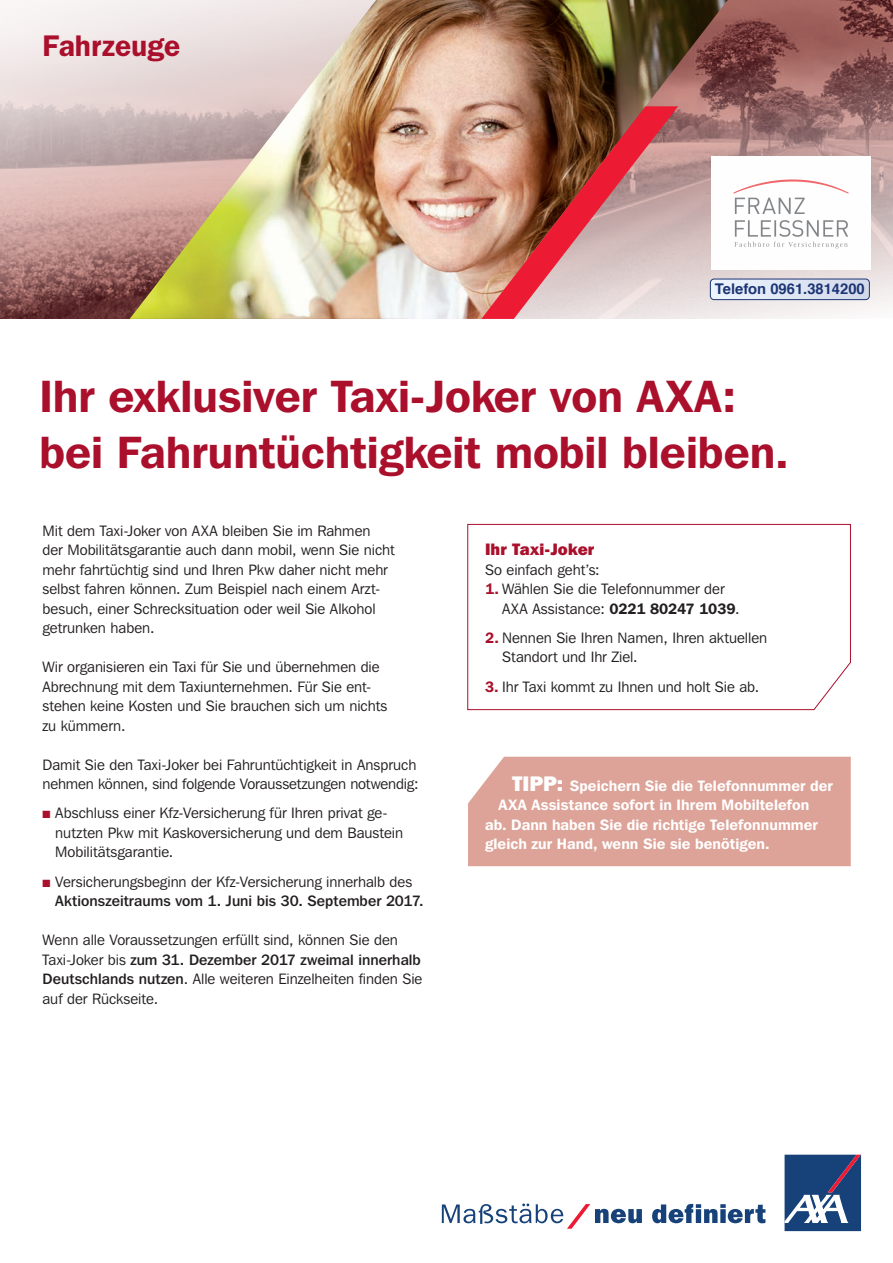
<style>
.page{position:relative;width:893px;height:1263px;background:#fff}
.page>*{position:absolute;margin:0;border:0;box-sizing:border-box;transform-origin:0 0}
.t1{font:600 45px/55.9px "Franklin Gothic IT Cby BT";color:#aa0f2b}
.t2{font:600 30px "Franklin Gothic";color:#aa0f2b}
.t3{font:800 16.5px "Franklin Gothic IT Cby BT";letter-spacing:.005em;color:#aa0f2b}
.t4{font:15px/19.5px "Franklin Gothic IT Cby BT";color:#231f20}
.t5{font:600 15px "Franklin Gothic IT Cby BT";letter-spacing:.005em;color:#fff}
.t6{font:700 14.7px "Helvetica";color:#1c3575}
.s1{color:#aa0f2b}
.s2{font-weight:500}
.s3{font-weight:600;color:#aa0f2b}
.s4{font-weight:600}
.s5{font-weight:800;font-size:21px}
</style>
<div class="page">
<svg style="left:652px;top:1204px;width:113px;height:19px"></svg>
<svg style="left:442px;top:1203px;width:200px;height:26px"></svg>
<svg style="left:785px;top:1155px;width:76px;height:76px;background:#3f5d8b"></svg>
<svg style="left:0;top:0;width:130px;height:319px;background:#cbb0ae"></svg>
<svg style="left:728px;top:0;width:165px;height:319px;background:#a77d7c"></svg>
<img style="left:130px;top:0;width:598px;height:319px">
<img style="left:481px;top:106px;width:197px;height:213px">
<div style="left:468px;top:757px;width:383px;height:109px;background:#dda398"></div>
<svg style="left:467px;top:524px;width:384px;height:186px"></svg>
<img style="left:711px;top:157px;width:160px;height:113px">
<svg style="left:710px;top:278px;width:160px;height:22px;background:#cdd5e6"></svg>
<h2 class="t2" style="left:43px;top:28px;width:139px">Fahrzeuge</h2>
<p class="t6" style="left:715px;top:283px;width:151px">Telefon 0961.3814200</p>
<h1 class="t1" style="left:39px;top:367px;width:751px">Ihr exklusiver Taxi-Joker von AXA: bei Fahruntüchtigkeit mobil bleiben.</h1>
<p class="t4" style="left:43px;top:520px;width:354px">Mit dem Taxi-Joker von AXA bleiben Sie im Rahmen<br>der Mobilitätsgarantie auch dann mobil, wenn Sie nicht mehr fahrtüchtig sind und Ihren Pkw daher nicht mehr selbst fahren können. Zum Beispiel nach einem Arzt&shy;besuch, einer Schrecksituation oder weil Sie Alkohol getrunken haben.</p>
<p class="t4" style="left:43px;top:657px;width:346px">Wir organisieren ein Taxi für Sie und übernehmen die Abrechnung mit dem Taxiunternehmen. Für Sie ent&shy;stehen keine Kosten und Sie brauchen sich um nichts zu kümmern.</p>
<p class="t4" style="left:43px;top:754px;width:378px">Damit Sie den Taxi-Joker bei Fahruntüchtigkeit in Anspruch nehmen können, sind folgende Voraussetzungen notwendig:</p>
<p class="t4" style="left:55px;top:803px;width:349px;text-indent:-13px"><span class="s1">■</span> Abschluss einer Kfz-Versicherung für Ihren privat ge&shy;nutzten Pkw mit Kaskoversicherung und dem Baustein<br>Mobilitätsgarantie.</p>
<p class="t4" style="left:55px;top:871px;width:370px;text-indent:-13px"><span class="s1">■</span> Versicherungsbeginn der Kfz-Versicherung innerhalb des<br><span class="s2">Aktionszeitraums vom 1. Juni bis 30. September 2017.</span></p>
<p class="t4" style="left:43px;top:930px;width:381px">Wenn alle Voraussetzungen erfüllt sind, können Sie den Taxi-Joker bis <span class="s2">zum 31. Dezember 2017 zweimal innerhalb Deutschlands nutzen</span>. Alle weiteren Einzelheiten finden Sie auf der Rückseite.</p>
<p class="t3" style="left:485px;top:539px;width:111px">Ihr Taxi-Joker</p>
<p class="t4" style="left:485px;top:559px;width:116px">So einfach geht’s:</p>
<p class="t4" style="left:502px;top:579px;width:239px;text-indent:-17px"><span class="s3">1.</span> Wählen Sie die Telefonnummer der<br>AXA Assistance: <span class="s4">0221 80247 1039</span>.</p>
<p class="t4" style="left:502px;top:627px;width:267px;text-indent:-17px"><span class="s3">2.</span> Nennen Sie Ihren Namen, Ihren aktuellen<br>Standort und Ihr Ziel.</p>
<p class="t4" style="left:485px;top:676px;width:276px"><span class="s3">3.</span> Ihr Taxi kommt zu Ihnen und holt Sie ab.</p>
<p class="t5" style="left:512px;top:776px;width:322px"><span class="s5">TIPP:</span> Speichern Sie die Telefonnummer der</p>
<p class="t5" style="left:499px;top:795px;width:312px">AXA Assistance sofort in Ihrem Mobiltelefon</p>
<p class="t5" style="left:485px;top:815px;width:334px">ab. Dann haben Sie die richtige Telefonnummer</p>
<p class="t5" style="left:485px;top:834px;width:286px">gleich zur Hand, wenn Sie sie benötigen.</p>
</div>
